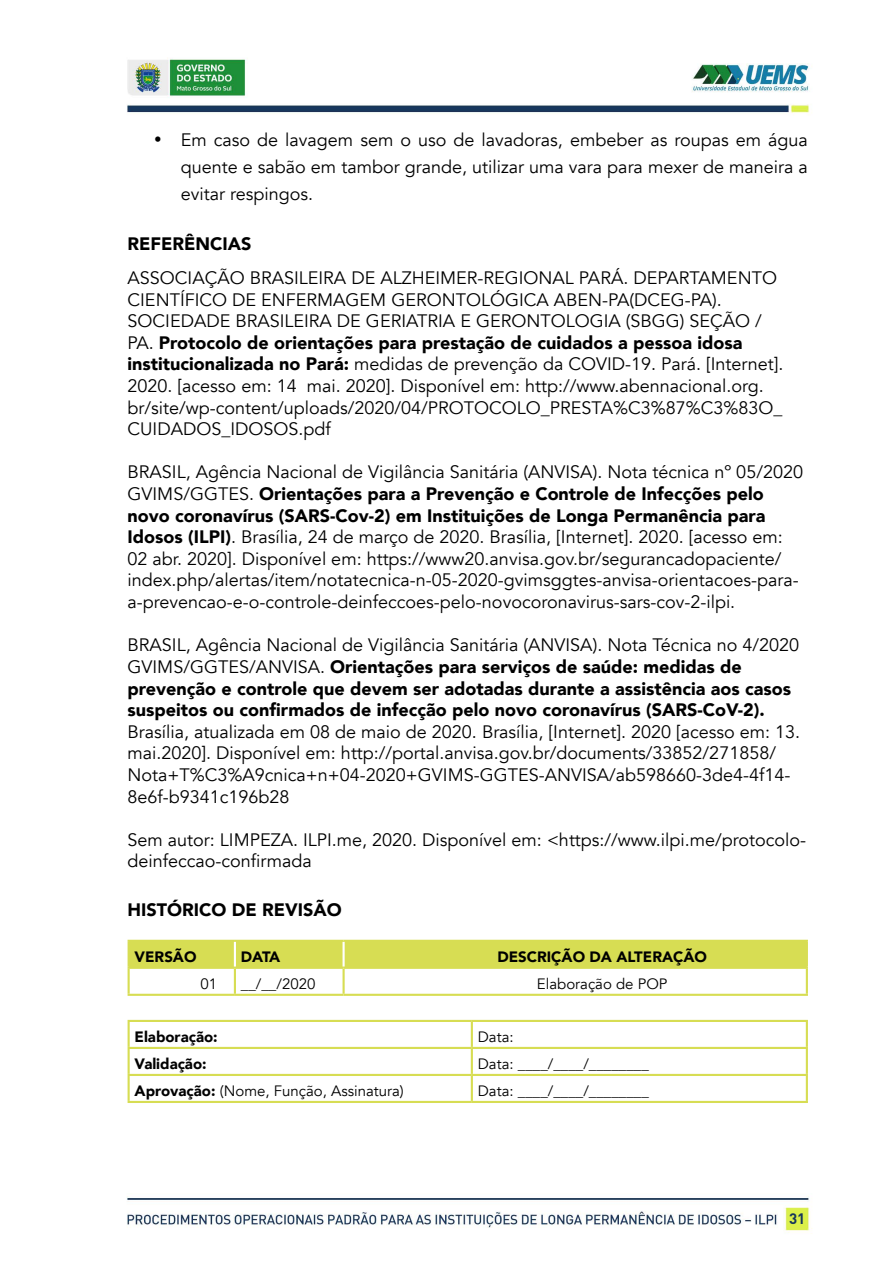
<style>
.page{position:relative;width:893px;height:1263px;background:#fff}
.page>*{position:absolute;margin:0;border:0;box-sizing:border-box;transform-origin:0 0}
.t1{font:18px/21.6px "Avenir";color:#000}
.t2{font:900 18px/21.6px "Avenir";color:#000}
.t3{font:15px "Avenir";color:#000}
.t4{font:900 15px "Avenir";color:#000}
.t5{font:700 15px "DIN";color:#17375b}
.s1{font-weight:900}
.s2{font-weight:400}
</style>
<div class="page">
<img style="left:127px;top:59px;width:685px;height:1174px">
<svg style="left:130px;top:942px;width:676px;height:52px"></svg>
<hr style="left:128px;top:940px;width:107px;height:2px;background:#d7dd53">
<hr style="left:128px;top:942px;width:2px;height:25px;background:#d7dd53">
<hr style="left:235px;top:940px;width:109px;height:2px;background:#d7dd53">
<hr style="left:344px;top:940px;width:464px;height:2px;background:#d7dd53">
<hr style="left:806px;top:942px;width:2px;height:25px;background:#d7dd53">
<hr style="left:234px;top:942px;width:2px;height:25px;background:#fff">
<hr style="left:343px;top:942px;width:2px;height:25px;background:#fff">
<hr style="left:128px;top:967px;width:107px;height:2px;background:#d7dd53">
<hr style="left:128px;top:969px;width:2px;height:25px;background:#d7dd53">
<hr style="left:235px;top:967px;width:109px;height:2px;background:#d7dd53">
<hr style="left:234px;top:969px;width:2px;height:25px;background:#d7dd53">
<hr style="left:344px;top:967px;width:464px;height:2px;background:#d7dd53">
<hr style="left:343px;top:969px;width:2px;height:25px;background:#d7dd53">
<hr style="left:806px;top:969px;width:2px;height:25px;background:#d7dd53">
<hr style="left:128px;top:994px;width:107px;height:2px;background:#d7dd53">
<hr style="left:235px;top:994px;width:109px;height:2px;background:#d7dd53">
<hr style="left:344px;top:994px;width:464px;height:2px;background:#d7dd53">
<hr style="left:128px;top:1020px;width:344px;height:2px;background:#d7dd53">
<hr style="left:128px;top:1022px;width:2px;height:25px;background:#d7dd53">
<hr style="left:472px;top:1020px;width:336px;height:2px;background:#d7dd53">
<hr style="left:471px;top:1022px;width:2px;height:25px;background:#d7dd53">
<hr style="left:806px;top:1022px;width:2px;height:25px;background:#d7dd53">
<hr style="left:128px;top:1047px;width:344px;height:2px;background:#d7dd53">
<hr style="left:128px;top:1049px;width:2px;height:25px;background:#d7dd53">
<hr style="left:472px;top:1047px;width:336px;height:2px;background:#d7dd53">
<hr style="left:471px;top:1049px;width:2px;height:25px;background:#d7dd53">
<hr style="left:806px;top:1049px;width:2px;height:25px;background:#d7dd53">
<hr style="left:128px;top:1074px;width:344px;height:2px;background:#d7dd53">
<hr style="left:128px;top:1076px;width:2px;height:25px;background:#d7dd53">
<hr style="left:472px;top:1074px;width:336px;height:2px;background:#d7dd53">
<hr style="left:471px;top:1076px;width:2px;height:25px;background:#d7dd53">
<hr style="left:806px;top:1076px;width:2px;height:25px;background:#d7dd53">
<hr style="left:128px;top:1101px;width:344px;height:2px;background:#d7dd53">
<hr style="left:472px;top:1101px;width:336px;height:2px;background:#d7dd53">
<p class="t1" style="left:181px;top:126px;width:629px;line-height:27px;text-align:justify;text-indent:-27px">• Em caso de lavagem sem o uso de lavadoras, embeber as roupas em água quente e sabão em tambor grande, utilizar uma vara para mexer de maneira a evitar respingos.</p>
<p class="t2" style="left:128px;top:233px;width:126px">REFERÊNCIAS</p>
<p class="t1" style="left:128px;top:267px;width:657px">ASSOCIAÇÃO BRASILEIRA DE ALZHEIMER-REGIONAL PARÁ. DEPARTAMENTO CIENTÍFICO DE ENFERMAGEM GERONTOLÓGICA ABEN-PA(DCEG-PA).<br>SOCIEDADE BRASILEIRA DE GERIATRIA E GERONTOLOGIA (SBGG) SEÇÃO / PA. <span class="s1">Protocolo de orientações para prestação de cuidados a pessoa idosa institucionalizada no Pará:</span> medidas de prevenção da COVID-19. Pará. [Internet].<br>2020. [acesso em: 14 mai. 2020]. Disponível em: http://www.abennacional.org. br/site/wp-content/uploads/2020/04/PROTOCOLO_PRESTA%C3%87%C3%83O_ CUIDADOS_IDOSOS.pdf</p>
<p class="t1" style="left:128px;top:462px;width:677px">BRASIL, Agência Nacional de Vigilância Sanitária (ANVISA). Nota técnica nº 05/2020<br>GVIMS/GGTES. <span class="s1">Orientações para a Prevenção e Controle de Infecções pelo novo coronavírus (SARS-Cov-2) em Instituições de Longa Permanência para Idosos (ILPI)</span>. Brasília, 24 de março de 2020. Brasília, [Internet]. 2020. [acesso em:<br>02 abr. 2020]. Disponível em: https://www20.anvisa.gov.br/segurancadopaciente/ index.php/alertas/item/notatecnica-n-05-2020-gvimsggtes-anvisa-orientacoes-para&shy;a-prevencao-e-o-controle-deinfeccoes-pelo-novocoronavirus-sars-cov-2-ilpi.</p>
<p class="t2" style="left:128px;top:634px;width:673px"><span class="s2">BRASIL, Agência Nacional de Vigilância Sanitária (ANVISA). Nota Técnica no 4/2020<br>GVIMS/GGTES/ANVISA.</span> Orientações para serviços de saúde: medidas de prevenção e controle que devem ser adotadas durante a assistência aos casos suspeitos ou confirmados de infecção pelo novo coronavírus (SARS-CoV-2).</p>
<p class="t1" style="left:128px;top:721px;width:674px">Brasília, atualizada em 08 de maio de 2020. Brasília, [Internet]. 2020 [acesso em: 13. mai.2020]. Disponível em: http://portal.anvisa.gov.br/documents/33852/271858/ Nota+T%C3%A9cnica+n+04-2020+GVIMS-GGTES-ANVISA/ab598660-3de4-4f14- 8e6f-b9341c196b28</p>
<p class="t1" style="left:128px;top:829px;width:680px">Sem autor: LIMPEZA. ILPI.me, 2020. Disponível em: &lt;https://www.ilpi.me/protocolo&shy;deinfeccao-confirmada</p>
<p class="t2" style="left:128px;top:898px;width:216px">HISTÓRICO DE REVISÃO</p>
<p class="t4" style="left:135px;top:944px;width:63px">VERSÃO</p>
<p class="t4" style="left:241px;top:944px;width:41px">DATA</p>
<p class="t4" style="left:497px;top:944px;width:211px">DESCRIÇÃO DA ALTERAÇÃO</p>
<p class="t3" style="left:200px;top:975px;width:18px">01</p>
<p class="t3" style="left:241px;top:975px;width:76px">__/__/2020</p>
<p class="t3" style="left:537px;top:975px;width:132px">Elaboração de POP</p>
<p class="t4" style="left:135px;top:1024px;width:85px">Elaboração:</p>
<p class="t3" style="left:478px;top:1028px;width:37px">Data:</p>
<p class="t4" style="left:135px;top:1051px;width:73px">Validação:</p>
<p class="t3" style="left:478px;top:1055px;width:173px">Data: ____/____/________</p>
<p class="t3" style="left:135px;top:1082px;width:271px"><span class="s1">Aprovação:</span> (Nome, Função, Assinatura)</p>
<p class="t3" style="left:478px;top:1082px;width:173px">Data: ____/____/________</p>
<p class="t5" style="left:789px;top:1208px;width:18px">31</p>
</div>
